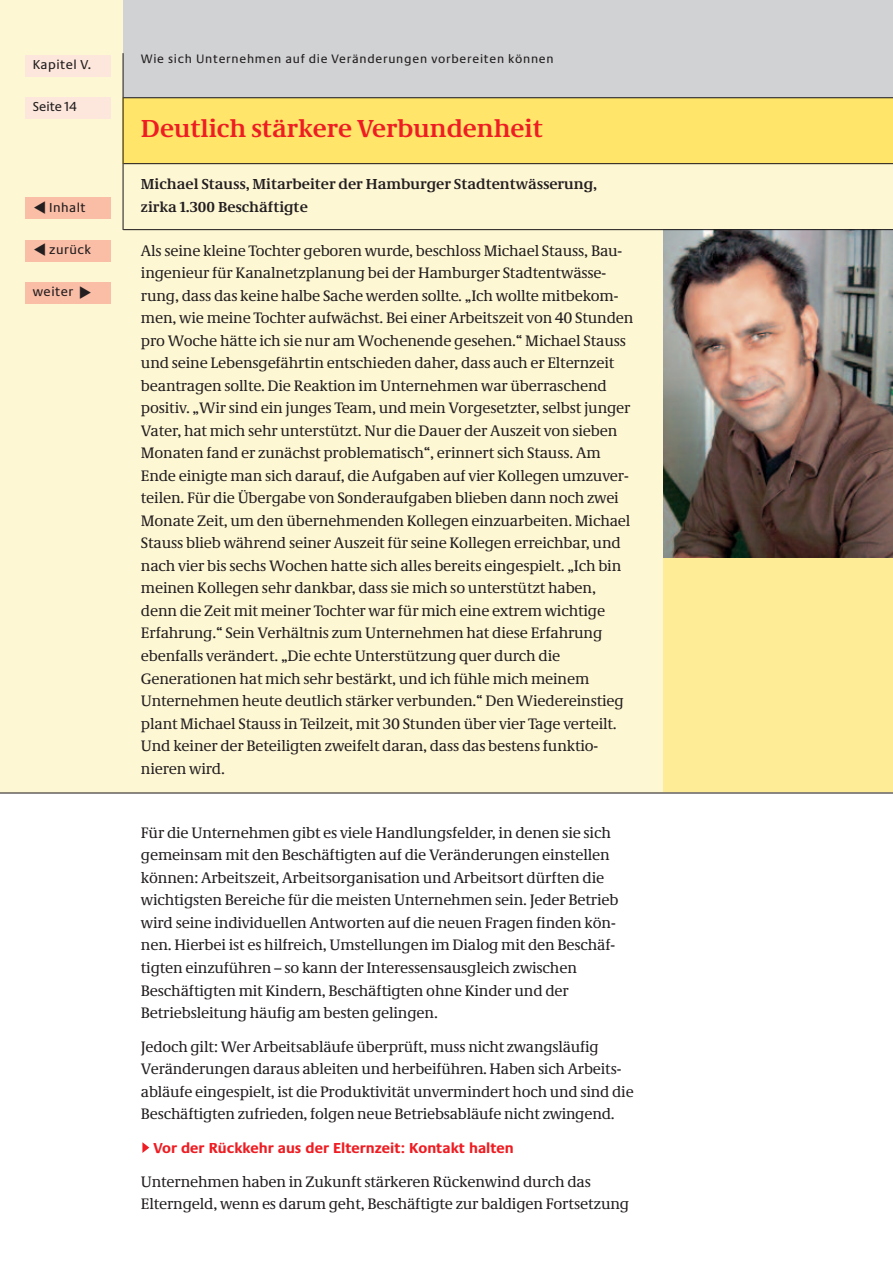
<style>
.page{position:relative;width:893px;height:1263px;background:#fff}
.page>*{position:absolute;margin:0;border:0;box-sizing:border-box;transform-origin:0 0}
.t1{font:700 25.5px "Neue Demos";color:#ee1d23}
.t2{font:15.75px/22.5px "Neue Demos";letter-spacing:-.01em;color:#231f20}
.t3{font:700 15px "Neue Demos";color:#231f20}
.t4{font:700 15px "Neue Praxis";color:#ee1d23}
.t5{font:13.5px "Neue Praxis";letter-spacing:.035em;color:#231f20}
.t6{font:12.75px "Neue Praxis";letter-spacing:.06em;color:#231f20}
</style>
<div class="page">
<div style="left:0;top:0;width:893px;height:793px;background:#fef7d4"></div>
<hr style="left:0;top:792px;width:893px;height:1px;background:#231f20">
<div style="left:123px;top:98px;width:770px;height:66px;background:#ffe569"></div>
<hr style="left:123px;top:163px;width:770px;height:1px;background:#231f20">
<div style="left:26px;top:240px;width:85px;height:21px;background:#fabda6"></div>
<div style="left:26px;top:198px;width:85px;height:21px;background:#fabda6"></div>
<div style="left:26px;top:282px;width:85px;height:21px;background:#fabda6"></div>
<div style="left:26px;top:97px;width:85px;height:22px;background:#fde7dc"></div>
<div style="left:26px;top:55px;width:85px;height:22px;background:#fde7dc"></div>
<div style="left:123px;top:0;width:770px;height:97px;background:#d1d2d4"></div>
<hr style="left:123px;top:53px;width:1px;height:177px;background:#231f20">
<hr style="left:123px;top:97px;width:770px;height:1px;background:#231f20">
<div style="left:663px;top:230px;width:230px;height:562px;background:#ffec96"></div>
<img style="left:663px;top:230px;width:230px;height:327px">
<hr style="left:123px;top:229px;width:770px;height:1px;background:#231f20">
<svg style="left:142px;top:1142px;width:7px;height:11px"></svg>
<p class="t5" style="left:33px;top:60px;width:60px">Kapitel V.</p>
<p class="t5" style="left:33px;top:102px;width:46px">Seite 14</p>
<p class="t6" style="left:141px;top:54px;width:414px">Wie sich Unternehmen auf die Veränderungen vorbereiten können</p>
<p class="t1" style="left:141px;top:119px;width:404px">Deutlich stärkere Verbundenheit</p>
<p class="t3" style="left:141px;top:179px;width:458px">Michael Stauss, Mitarbeiter der Hamburger Stadtentwässerung,</p>
<p class="t5" style="left:49px;top:203px;width:38px">Inhalt</p>
<p class="t3" style="left:141px;top:201px;width:168px">zirka 1.300 Beschäftigte</p>
<p class="t5" style="left:49px;top:245px;width:43px">zurück</p>
<p class="t2" style="left:141px;top:241px;width:483px">Als seine kleine Tochter geboren wurde, beschloss Michael Stauss, Bau&shy;ingenieur für Kanalnetzplanung bei der Hamburger Stadtentwässe-</p>
<p class="t5" style="left:33px;top:287px;width:42px">weiter</p>
<p class="t2" style="left:141px;top:286px;width:494px">rung, dass das keine halbe Sache werden sollte. „Ich wollte mitbekom&shy;men, wie meine Tochter aufwächst. Bei einer Arbeitszeit von 40 Stunden pro Woche hätte ich sie nur am Wochenende gesehen.“ Michael Stauss und seine Lebensgefährtin entschieden daher, dass auch er Elternzeit beantragen sollte. Die Reaktion im Unternehmen war überraschend positiv. „Wir sind ein junges Team, und mein Vorgesetzter, selbst junger Vater, hat mich sehr unterstützt. Nur die Dauer der Auszeit von sieben Monaten fand er zunächst problematisch“, erinnert sich Stauss. Am Ende einigte man sich darauf, die Aufgaben auf vier Kollegen umzuver&shy;teilen. Für die Übergabe von Sonderaufgaben blieben dann noch zwei Monate Zeit, um den übernehmenden Kollegen einzuarbeiten. Michael Stauss blieb während seiner Auszeit für seine Kollegen erreichbar, und nach vier bis sechs Wochen hatte sich alles bereits eingespielt. „Ich bin meinen Kollegen sehr dankbar, dass sie mich so unterstützt haben, denn die Zeit mit meiner Tochter war für mich eine extrem wichtige Erfahrung.“ Sein Verhältnis zum Unternehmen hat diese Erfahrung ebenfalls verändert. „Die echte Unterstützung quer durch die Generationen hat mich sehr bestärkt, und ich fühle mich meinem Unternehmen heute deutlich stärker verbunden.“ Den Wiedereinstieg plant Michael Stauss in Teilzeit, mit 30 Stunden über vier Tage verteilt.<br>Und keiner der Beteiligten zweifelt daran, dass das bestens funktio&shy;nieren wird.</p>
<p class="t2" style="left:141px;top:823px;width:479px">Für die Unternehmen gibt es viele Handlungsfelder, in denen sie sich gemeinsam mit den Beschäftigten auf die Veränderungen einstellen können: Arbeitszeit, Arbeitsorganisation und Arbeitsort dürften die wichtigsten Bereiche für die meisten Unternehmen sein. Jeder Betrieb wird seine individuellen Antworten auf die neuen Fragen finden kön&shy;nen. Hierbei ist es hilfreich, Umstellungen im Dialog mit den Beschäf&shy;tigten einzuführen – so kann der Interessensausgleich zwischen Beschäftigten mit Kindern, Beschäftigten ohne Kinder und der Betriebsleitung häufig am besten gelingen.</p>
<p class="t2" style="left:141px;top:1036px;width:494px">Jedoch gilt: Wer Arbeitsabläufe überprüft, muss nicht zwangsläufig Veränderungen daraus ableiten und herbeiführen. Haben sich Arbeits&shy;abläufe eingespielt, ist die Produktivität unvermindert hoch und sind die Beschäftigten zufrieden, folgen neue Betriebsabläufe nicht zwingend.</p>
<p class="t4" style="left:153px;top:1142px;width:362px">Vor der Rückkehr aus der Elternzeit: Kontakt halten</p>
<p class="t2" style="left:141px;top:1171px;width:490px">Unternehmen haben in Zukunft stärkeren Rückenwind durch das<br>Elterngeld, wenn es darum geht, Beschäftigte zur baldigen Fortsetzung</p>
</div>
